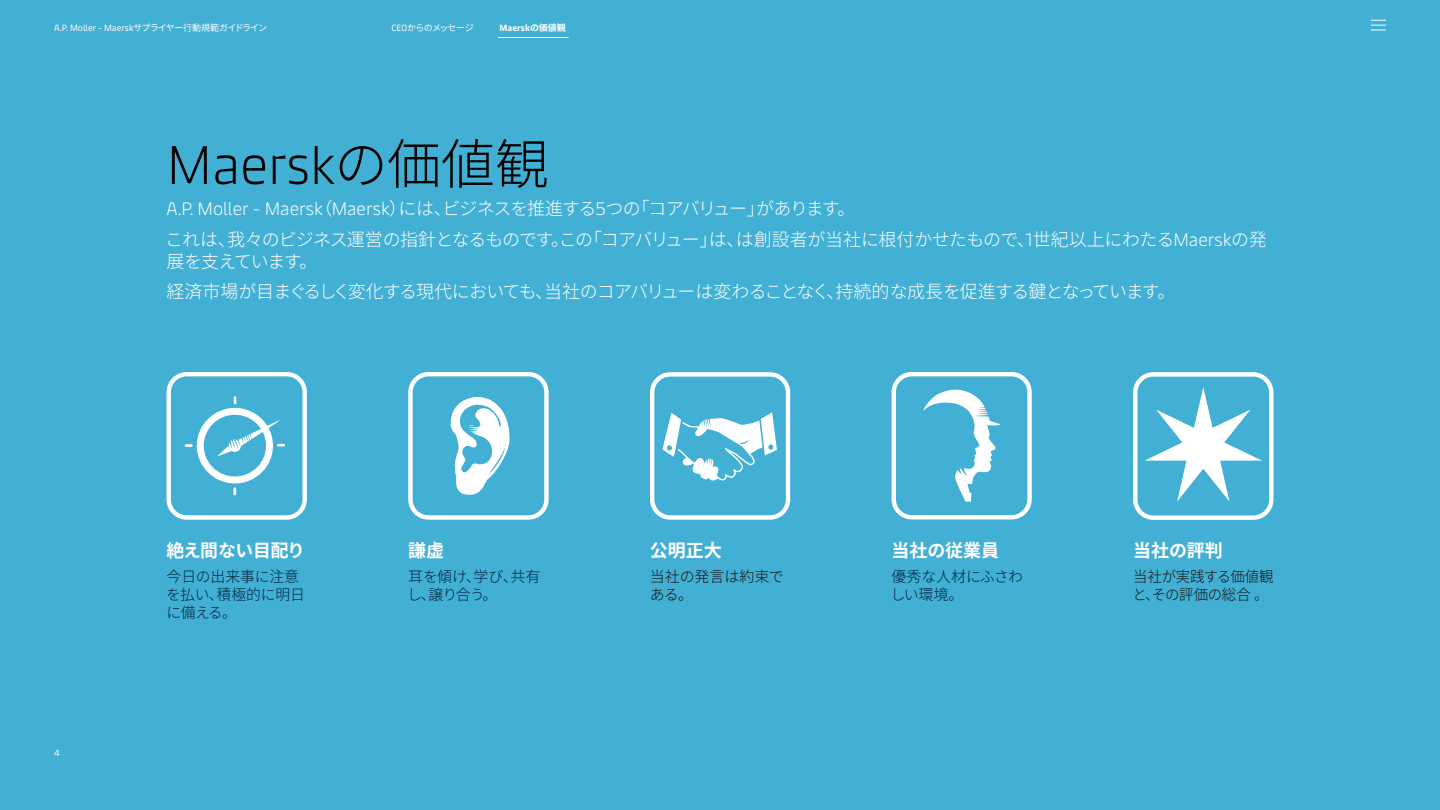
<style>
.page{position:relative;width:1440px;height:810px;background:#42b0d5}
.page>*{position:absolute;margin:0;border:0;box-sizing:border-box;transform-origin:0 0}
.t1{font:300 54px "Maersk Headline";color:#000}
.t2{font:300 18px/30.6px "Noto Sans CJ Kjp";letter-spacing:-.055em;color:#fff}
.t3{font:700 18px "Noto Sans CJ Kjp";color:#fff}
.t4{font:700 18px "Noto Sans CJ Kjp";letter-spacing:-.025em;color:#fff}
.t5{font:300 15px/18px "Noto Sans CJ Kjp";letter-spacing:-.015em;color:#00243d}
.t6{font:300 15px/18px "Noto Sans CJ Kjp";letter-spacing:-.01em;color:#141414;scale:.96 1}
.t7{font:300 15px/18px "Noto Sans CJ Kjp";letter-spacing:-.035em;color:#00243d}
.t8{font:300 15px/18px "Noto Sans CJ Kjp";letter-spacing:-.01em;color:#141414}
.t9{font:9px "Maersk Text";color:#fff}
.t10{font:9px "Noto Sans CJ Kjp";letter-spacing:-.075em;color:#fff}
.t11{font:700 9px "Maersk Text";color:#fff}
.s1{font-family:"Noto Sans CJ Kjp"}
.s2{font-family:"Maersk Text"}
.s3{color:#00243d}
</style>
<div class="page">
<svg style="left:166px;top:372px;width:141px;height:148px"></svg>
<svg style="left:408px;top:372px;width:141px;height:148px"></svg>
<svg style="left:650px;top:372px;width:140px;height:148px"></svg>
<svg style="left:892px;top:372px;width:140px;height:147px"></svg>
<svg style="left:1133px;top:372px;width:141px;height:148px"></svg>
<hr style="left:498px;top:37px;width:70px;height:1px;background:#fff">
<svg style="left:1371px;top:20px;width:15px;height:11px"></svg>
<p class="t9" style="left:54px;top:20px;width:215px">A.P. Moller - Maersk<span class="s1">サプライヤー行動規範ガイドライン</span></p>
<p class="t10" style="left:392px;top:23px;width:84px"><span class="s2">CEO</span>からのメッセージ</p>
<p class="t11" style="left:500px;top:20px;width:68px">Maersk<span class="s1">の価値観</span></p>
<h1 class="t1" style="left:166px;top:123px;width:384px">Maersk<span class="s1">の価値観</span></h1>
<p class="t2" style="left:165px;top:194px;width:1103px"><span class="s2">A.P. Moller - Maersk</span>（<span class="s2">Maersk</span>）には、ビジネスを推進する<span class="s2">5</span>つの「コアバリュー」があります。<br>これは、我々のビジネス運営の指針となるものです。この「コアバリュー」は、は創設者が当社に根付かせたもので、<span class="s2">1</span>世紀以上にわたる<span class="s2">Maersk</span>の発</p>
<p class="t2" style="left:167px;top:246px;width:1011px">展を支えています。<br>経済市場が目まぐるしく変化する現代においても、当社のコアバリューは変わることなく、持続的な成長を促進する鍵となっています。</p>
<p class="t9" style="left:54px;top:745px;width:7px">4</p>
<p class="t4" style="left:167px;top:540px;width:140px">絶え間ない目配り</p>
<p class="t5" style="left:166px;top:568px;width:140px">今日の出来事に注意を払い、積極的に明日に備える。</p>
<p class="t3" style="left:408px;top:540px;width:37px">謙虚</p>
<p class="t7" style="left:407px;top:568px;width:135px">耳を傾け、学び、共有し、譲り合う。</p>
<p class="t3" style="left:650px;top:540px;width:73px">公明正大</p>
<p class="t8" style="left:650px;top:568px;width:136px">当社の発言は約束である。</p>
<p class="t3" style="left:892px;top:540px;width:109px">当社の従業員</p>
<p class="t5" style="left:890px;top:568px;width:134px">優秀な人材にふさわしい環境。</p>
<p class="t3" style="left:1133px;top:540px;width:91px">当社の評判</p>
<p class="t6" style="left:1133px;top:568px;width:148px">当社が実践する価値観と、その評価の総合<span class="s3">。</span></p>
</div>
